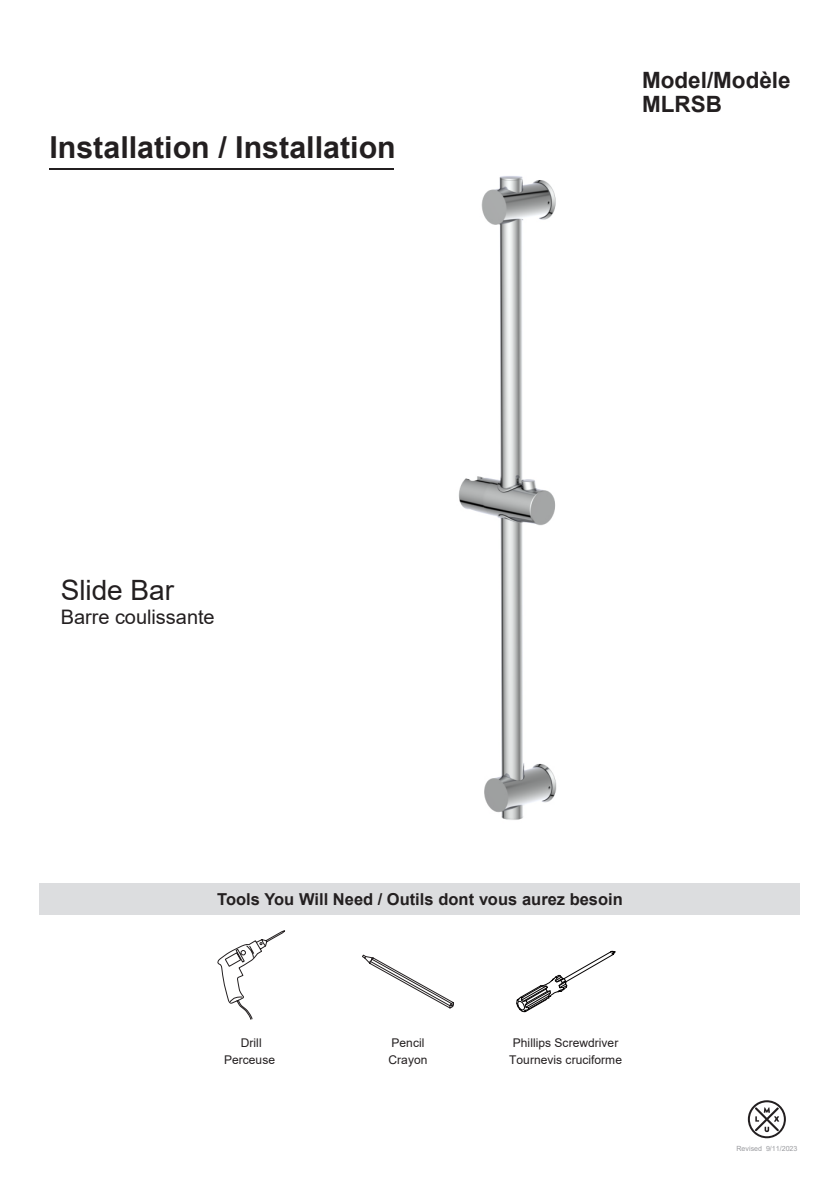
<style>
.page{position:relative;width:840px;height:1191px;background:#fff}
.page>*{position:absolute;margin:0;border:0;box-sizing:border-box;transform-origin:0 0}
.t1{font:700 30.4px "Arial";color:#231f20}
.t2{font:28px "Arial";color:#231f20}
.t3{font:700 22.4px/24.6px "Arial";color:#231f20}
.t4{font:20px "Arial";color:#231f20}
.t5{font:700 16.4px "Arial";color:#231f20}
.t6{font:12px/17.6px "Arial";letter-spacing:.005em;color:#231f20;text-align:center}
.t7{font:7px "Arial";letter-spacing:-.01em;color:#9b9ca0}
</style>
<div class="page">
<img style="left:187px;top:169px;width:370px;height:651px">
<hr style="left:49px;top:168px;width:345px;height:1px;background:#231f20">
<div style="left:40px;top:883px;width:759px;height:31px;background:#dcdddf"></div>
<svg style="left:217px;top:930px;width:68px;height:90px"></svg>
<svg style="left:362px;top:954px;width:92px;height:55px"></svg>
<svg style="left:516px;top:950px;width:99px;height:62px"></svg>
<svg style="left:747px;top:1100px;width:38px;height:38px"></svg>
<h1 class="t1" style="left:49px;top:126px;width:348px">Installation / Installation</h1>
<h3 class="t3" style="left:641px;top:68px;width:150px">Model/Modèle<br>MLRSB</h3>
<h2 class="t2" style="left:61px;top:570px;width:115px">Slide Bar</h2>
<h3 class="t4" style="left:61px;top:603px;width:155px">Barre coulissante</h3>
<h3 class="t5" style="left:217px;top:887px;width:407px">Tools You Will Need / Outils dont vous aurez besoin</h3>
<p class="t6" style="left:224px;top:1033px;width:52px">Drill<br>Perceuse</p>
<p class="t6" style="left:388px;top:1033px;width:40px;text-align:left">Pencil<br>Crayon</p>
<p class="t6" style="left:509px;top:1033px;width:114px">Phillips Screwdriver<br>Tournevis cruciforme</p>
<p class="t7" style="left:736px;top:1144px;width:62px">Revised 9/11/2023</p>
</div>
